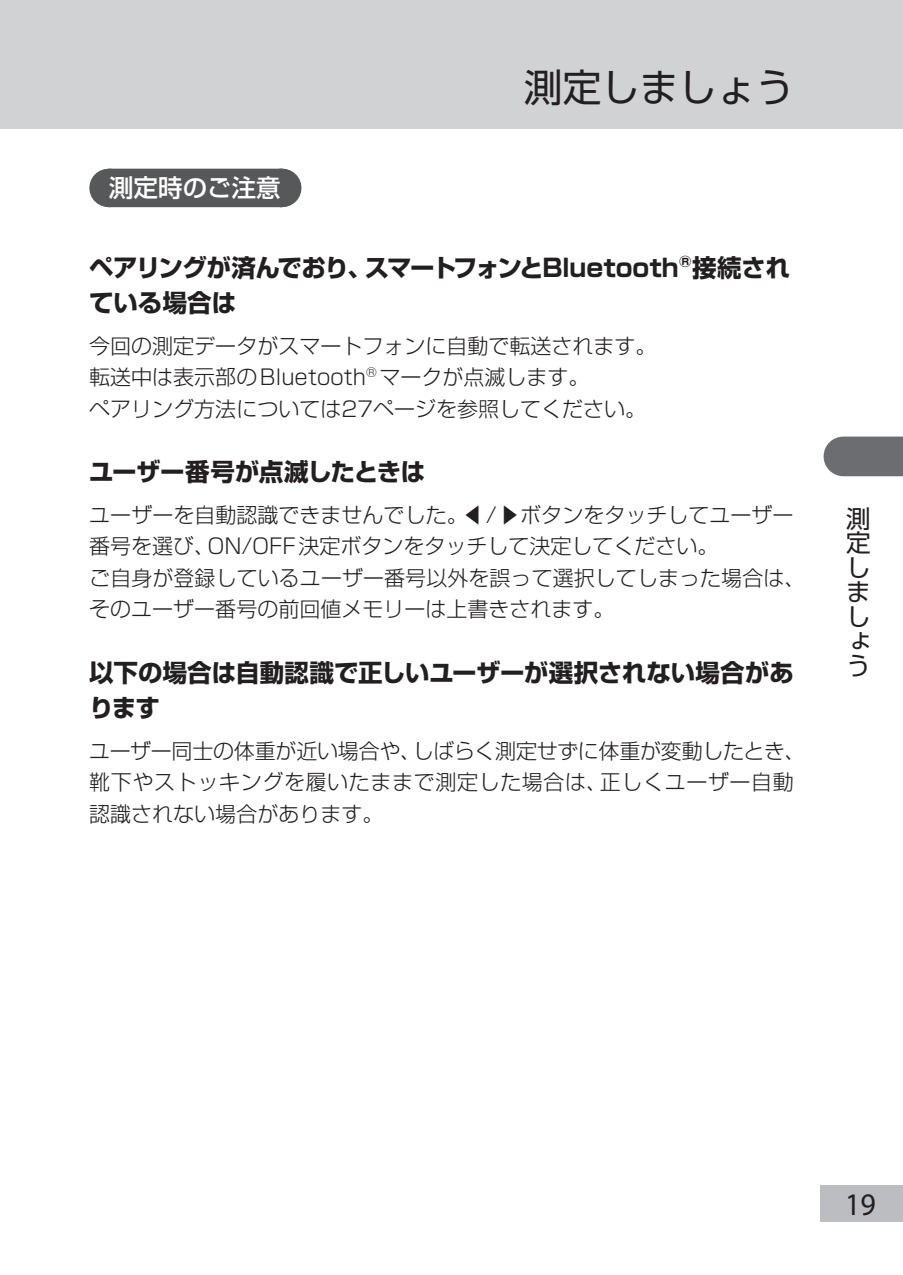
<style>
.page{position:relative;width:903px;height:1275px;background:#fff}
.page>*{position:absolute;margin:0;border:0;box-sizing:border-box;transform-origin:0 0}
.t1{font:38.5px "Shin Go Pro";color:#231f20}
.t2{font:31.5px "Myriad Pro";color:#231f20;scale:.95 1}
.t3{font:700 24.5px/35px "Shin Go Pro";letter-spacing:-.015em;color:#231f20}
.t4{font:24.5px/24.5px "Shin Go Pro";color:#231f20;text-align:justify}
.t5{font:500 24.5px "Shin Go Pro";color:#fff}
.t6{font:300 21px/31.5px "Shin Go Pro";color:#231f20}
</style>
<div class="page">
<div style="left:821px;top:1186px;width:82px;height:36px;background:#bcbdc0"></div>
<div style="left:0;top:0;width:903px;height:129px;background:#d1d2d4"></div>
<div style="left:823px;top:437px;width:80px;height:39px;background:#6c6d70"></div>
<div style="left:109px;top:169px;width:172px;height:38px;background:#57585a"></div>
<hr style="left:281px;top:169px;width:1px;height:38px;background:#57585a">
<p class="t5" style="left:109px;top:168px;width:173px">測定時のご注意</p>
<h1 class="t1" style="left:524px;top:55px;width:271px">測定しましょう</h1>
<p class="t3" style="left:89px;top:248px;width:702px">ペアリングが済んでおり、スマートフォンとBluetooth<sup>®</sup>接続されている場合は</p>
<p class="t6" style="left:89px;top:327px;width:568px">今回の測定データがスマートフォンに自動で転送されます。転送中は表示部のBluetooth<sup>®</sup> マークが点滅します。<br>ペアリング方法については27ページを参照してください。</p>
<p class="t3" style="left:89px;top:452px;width:337px">ユーザー番号が点滅したときは</p>
<p class="t6" style="left:89px;top:497px;width:718px">ユーザーを自動認識できませんでした。◀/▶ボタンをタッチしてユーザー番号を選び、ON/OFF決定ボタンをタッチして決定してください。<br>ご自身が登録しているユーザー番号以外を誤って選択してしまった場合は、そのユーザー番号の前回値メモリーは上書きされます。</p>
<p class="t3" style="left:89px;top:652px;width:706px">以下の場合は自動認識で正しいユーザーが選択されない場合があります</p>
<p class="t6" style="left:89px;top:732px;width:718px">ユーザー同士の体重が近い場合や、しばらく測定せずに体重が変動したとき、靴下やストッキングを履いたままで測定した場合は、正しくユーザー自動認識されない場合があります。</p>
<p class="t4" style="left:846px;top:503px;width:25px">測定しましょう</p>
<h2 class="t2" style="left:845px;top:1184px;width:34px">19</h2>
</div>
